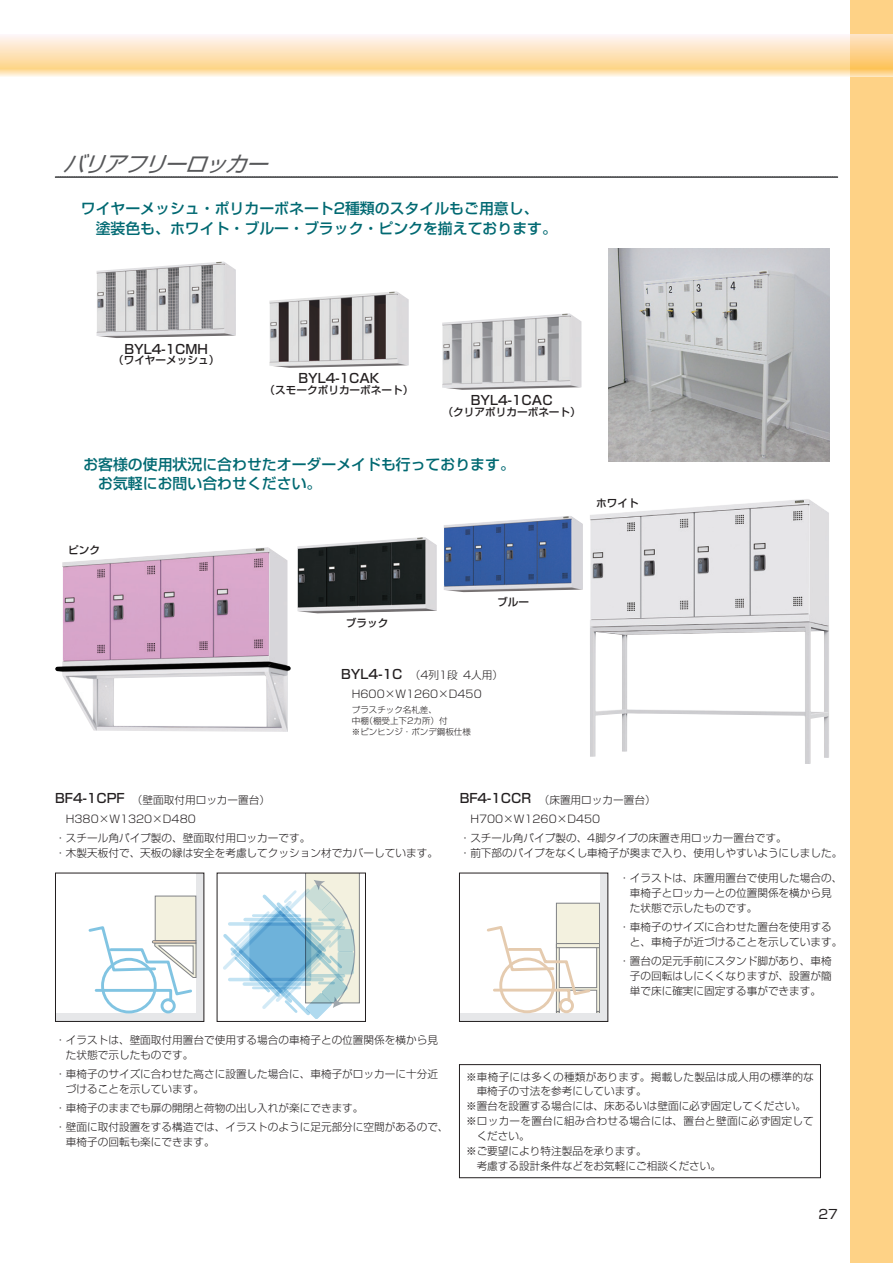
<style>
.page{position:relative;width:893px;height:1263px;background:#fff}
.page>*{position:absolute;margin:0;border:0;box-sizing:border-box;transform-origin:0 0}
.t1{font:italic 21.3px "Shin Go Pro";color:#57585a}
.t2{font:500 14.85px "Shin Go Pro";color:#016972}
.t3{font:500 12.75px "Shin Go Pro";color:#231f20}
.t4{font:12.75px "Shin Go Pro";color:#231f20}
.HWD{font:300 10.65px/14.9px "Shin Go Pro";color:#231f20}
.HWD-2{font:300 10.65px/14.9px "Shin Go Pro";letter-spacing:.025em;color:#231f20}
.t5{font:500 10.65px "Shin Go Pro";color:#231f20}
.t6{font:300 8.55px "Shin Go Pro";color:#231f20}
.s1{font-weight:500;font-size:12.75px}
</style>
<div class="page">
<div style="left:850px;top:0;width:43px;height:1263px;background:#fed286"></div>
<svg style="left:0;top:34px;width:893px;height:43px;background:#fde4be"></svg>
<img style="left:97px;top:261px;width:139px;height:77px">
<img style="left:269px;top:291px;width:140px;height:77px">
<img style="left:442px;top:313px;width:139px;height:77px">
<div style="left:459px;top:1064px;width:362px;height:114px;border:1px solid #231f20"></div>
<div style="left:55px;top:1013px;width:149px;height:8px;background:#e6e7e9"></div>
<div style="left:196px;top:873px;width:8px;height:145px;background:#e6e7e9"></div>
<div style="left:101px;top:958px;width:56px;height:55px;border:3px solid #81c4e2;border-radius:50%"></div>
<svg style="left:88px;top:895px;width:108px;height:108px"></svg>
<div style="left:161px;top:998px;width:15px;height:15px;border:3px solid #81c4e2;border-radius:50%"></div>
<div style="left:55px;top:873px;width:149px;height:149px;border:1px solid #231f20"></div>
<svg style="left:223px;top:875px;width:137px;height:144px"></svg>
<div style="left:217px;top:873px;width:149px;height:149px;border:1px solid #231f20"></div>
<img style="left:590px;top:499px;width:239px;height:265px">
<img style="left:55px;top:547px;width:236px;height:185px">
<img style="left:297px;top:537px;width:140px;height:76px">
<img style="left:444px;top:516px;width:139px;height:76px">
<div style="left:600px;top:873px;width:8px;height:147px;background:#e6e7e9"></div>
<div style="left:459px;top:1013px;width:149px;height:8px;background:#e6e7e9"></div>
<svg style="left:487px;top:903px;width:113px;height:110px"></svg>
<div style="left:559px;top:998px;width:15px;height:15px;border:3px solid #e5cbaf;border-radius:50%"></div>
<div style="left:459px;top:873px;width:149px;height:149px;border:1px solid #231f20"></div>
<img style="left:608px;top:249px;width:221px;height:212px">
<svg style="left:55px;top:176px;width:783px;height:2px;background:#656668"></svg>
<p class="t1" style="left:63px;top:146px;width:216px">バリアフリーロッカー</p>
<p class="t2" style="left:81px;top:197px;width:459px">ワイヤーメッシュ・ポリカーボネート2種類のスタイルもご用意し、</p>
<p class="t2" style="left:81px;top:216px;width:478px">　塗装色も、ホワイト・ブルー・ブラック・ピンクを揃えております。</p>
<p class="t3" style="left:124px;top:338px;width:85px">BYL4-1CMH</p>
<p class="t5" style="left:113px;top:352px;width:108px">（ワイヤーメッシュ）</p>
<p class="t3" style="left:298px;top:368px;width:83px">BYL4-1CAK</p>
<p class="t5" style="left:265px;top:381px;width:150px">（スモークポリカーボネート）</p>
<p class="t3" style="left:471px;top:390px;width:83px">BYL4-1CAC</p>
<p class="t5" style="left:443px;top:403px;width:140px">（クリアポリカーボネート）</p>
<p class="t2" style="left:83px;top:452px;width:433px">お客様の使用状況に合わせたオーダーメイドも行っております。</p>
<p class="t2" style="left:83px;top:471px;width:240px">　お気軽にお問い合わせください。</p>
<p class="t5" style="left:68px;top:541px;width:33px">ピンク</p>
<p class="t5" style="left:346px;top:614px;width:44px">ブラック</p>
<p class="t5" style="left:497px;top:593px;width:33px">ブルー</p>
<p class="HWD" style="left:341px;top:666px;width:163px"><span class="s1">BYL4-1C　</span>（4列1段 4人用）</p>
<p class="HWD" style="left:341px;top:685px;width:142px">　H600×W1260×D450</p>
<p class="t6" style="left:352px;top:703px;width:87px">プラスチック名札差、</p>
<p class="t6" style="left:352px;top:714px;width:97px">中棚（棚受上下2カ所）付</p>
<p class="t6" style="left:352px;top:724px;width:121px">※ピンヒンジ・ボンデ鋼板仕様</p>
<p class="t5" style="left:596px;top:494px;width:44px">ホワイト</p>
<p class="HWD" style="left:55px;top:791px;width:216px"><span class="s1">BF4-1CPF　</span>（壁面取付用ロッカー置台）</p>
<p class="HWD" style="left:55px;top:810px;width:142px">　H380×W1320×D480</p>
<p class="HWD" style="left:55px;top:829px;width:257px">・スチール角パイプ製の、壁面取付用ロッカーです。</p>
<p class="HWD" style="left:55px;top:844px;width:384px">・木製天板付で、天板の縁は安全を考慮してクッション材でカバーしています。</p>
<p class="HWD" style="left:66px;top:1031px;width:374px;text-indent:-11px">・イラストは、壁面取付用置台で使用する場合の車椅子との位置関係を横から見た状態で示したものです。</p>
<p class="HWD" style="left:66px;top:1065px;width:374px;text-indent:-11px">・車椅子のサイズに合わせた高さに設置した場合に、車椅子がロッカーに十分近づけることを示しています。</p>
<p class="HWD" style="left:55px;top:1099px;width:310px">・車椅子のままでも扉の開閉と荷物の出し入れが楽にできます。</p>
<p class="HWD" style="left:66px;top:1118px;width:384px;text-indent:-11px">・壁面に取付設置をする構造では、イラストのように足元部分に空間があるので、車椅子の回転も楽にできます。</p>
<p class="HWD" style="left:460px;top:791px;width:197px"><span class="s1">BF4-1CCR　</span>（床置用ロッカー置台）</p>
<p class="HWD" style="left:460px;top:810px;width:142px">　H700×W1260×D450</p>
<p class="HWD" style="left:460px;top:829px;width:328px">・スチール角パイプ製の、4脚タイプの床置き用ロッカー置台です。</p>
<p class="HWD" style="left:460px;top:844px;width:384px">・前下部のパイプをなくし車椅子が奥まで入り、使用しやすいようにしました。</p>
<p class="HWD" style="left:630px;top:869px;width:214px;text-indent:-11px">・イラストは、床置用置台で使用した場合の、車椅子とロッカーとの位置関係を横から見た状態で示したものです。</p>
<p class="HWD" style="left:630px;top:918px;width:214px;text-indent:-11px">・車椅子のサイズに合わせた置台を使用すると、車椅子が近づけることを示しています。</p>
<p class="HWD" style="left:630px;top:952px;width:203px;text-align:justify;text-indent:-11px">・置台の足元手前にスタンド脚があり、車椅子の回転はしにくくなりますが、設置が簡単で床に確実に固定する事ができます。</p>
<p class="HWD-2" style="left:477px;top:1068px;width:339px;text-indent:-11px">※車椅子には多くの種類があります。掲載した製品は成人用の標準的な車椅子の寸法を参考にしています。</p>
<p class="HWD" style="left:466px;top:1097px;width:342px">※置台を設置する場合には、床あるいは壁面に必ず固定してください。</p>
<p class="HWD-2" style="left:477px;top:1112px;width:339px;text-indent:-11px">※ロッカーを置台に組み合わせる場合には、置台と壁面に必ず固定してください。</p>
<p class="HWD" style="left:466px;top:1142px;width:182px">※ご要望により特注製品を承ります。</p>
<p class="HWD" style="left:466px;top:1157px;width:257px">　考慮する設計条件などをお気軽にご相談ください。</p>
<p class="t4" style="left:818px;top:1203px;width:21px">27</p>
</div>
